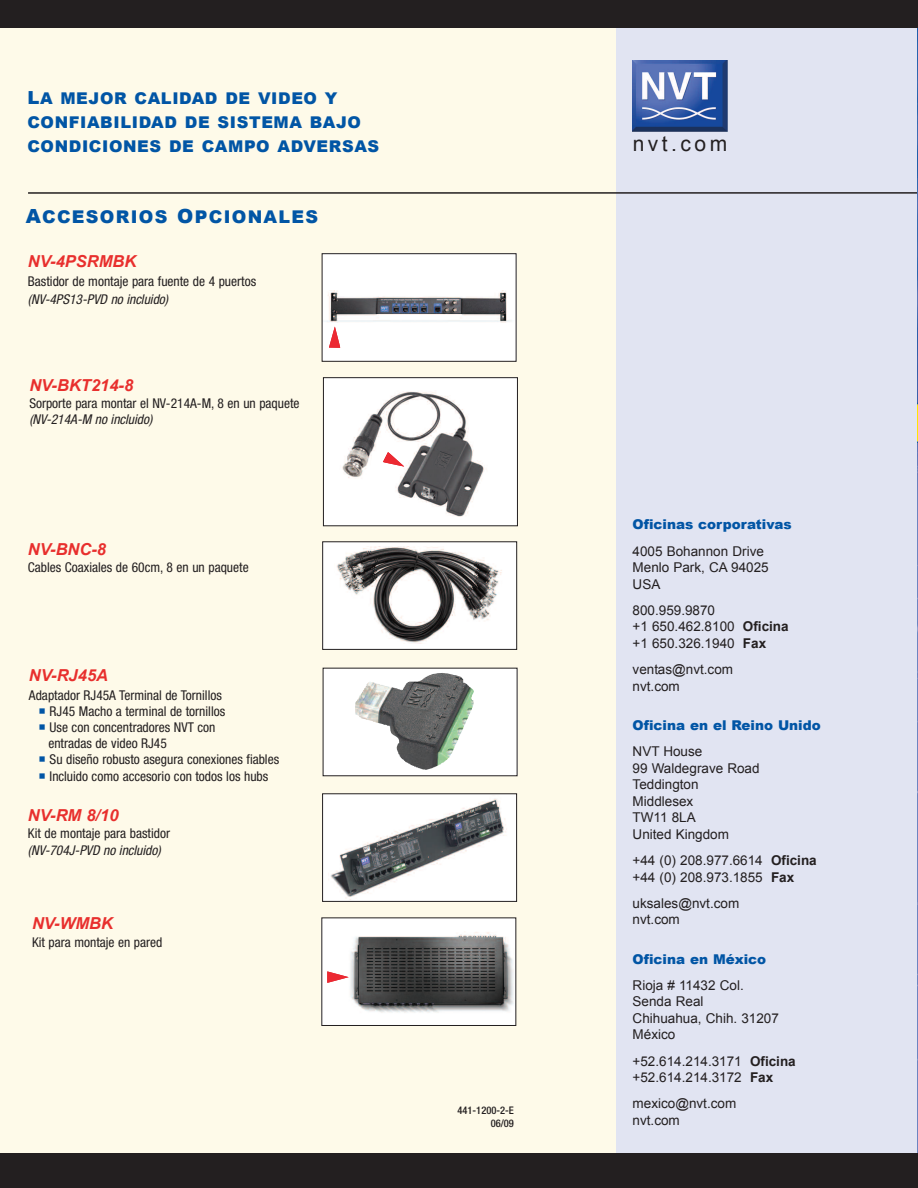
<style>
.page{position:relative;width:918px;height:1188px;background:#fff}
.page>*{position:absolute;margin:0;border:0;box-sizing:border-box;transform-origin:0 0}
.t1{font:21px "Arial";letter-spacing:.165em;color:#231f20}
.t2{font:900 17.55px "Arial";letter-spacing:.075em;color:#0155a5}
.t3{font:italic 700 16.5px "Arial";color:#e82f2d}
.t4{font:900 16.2px/24px "Arial";letter-spacing:.035em;color:#0155a5}
.t5{font:13.5px/16.5px "Arial";color:#231f20}
.t6{font:condensed 13.5px/15.5px "Helvetica Neue";color:#231f20}
.t7{font:italic condensed 13.5px "Helvetica Neue";color:#231f20}
.t8{font:900 13.5px "Arial";color:#0155a5}
.t9{font:500 condensed 10.5px/12.6px "Helvetica Neue";color:#231f20;text-align:right}
.s1{font-size:18px}
.s2{font-size:19.5px}
.s3{color:#0155a5}
.s4{font-weight:700}
</style>
<div class="page">
<div style="left:0;top:28px;width:617px;height:1125px;background:#fefae9"></div>
<div style="left:616px;top:28px;width:301px;height:1125px;background:#e1e4f2"></div>
<hr style="left:28px;top:192px;width:890px;height:2px;background:#231f20">
<img style="left:917px;top:28px;width:1px;height:1125px">
<div style="left:0;top:0;width:918px;height:28px;background:#231f20"></div>
<div style="left:0;top:1153px;width:918px;height:35px;background:#231f20"></div>
<img style="left:633px;top:60px;width:94px;height:72px">
<div style="left:322px;top:254px;width:194px;height:107px;background:#fff"></div>
<img style="left:324px;top:291px;width:187px;height:32px">
<div style="left:322px;top:254px;width:194px;height:108px;border:1px solid #231f20"></div>
<div style="left:323px;top:794px;width:194px;height:107px;background:#fff"></div>
<img style="left:330px;top:799px;width:177px;height:101px">
<div style="left:322px;top:794px;width:195px;height:108px;border:1px solid #231f20"></div>
<div style="left:323px;top:542px;width:194px;height:107px;background:#fff"></div>
<img style="left:336px;top:546px;width:166px;height:97px">
<div style="left:322px;top:542px;width:195px;height:108px;border:1px solid #231f20"></div>
<div style="left:322px;top:918px;width:194px;height:107px;background:#fff"></div>
<img style="left:350px;top:932px;width:164px;height:81px">
<div style="left:322px;top:918px;width:194px;height:108px;border:1px solid #231f20"></div>
<div style="left:323px;top:378px;width:194px;height:148px;background:#fff"></div>
<img style="left:342px;top:391px;width:142px;height:126px">
<div style="left:323px;top:377px;width:195px;height:149px;border:1px solid #231f20"></div>
<div style="left:323px;top:668px;width:194px;height:108px;background:#fff"></div>
<img style="left:355px;top:673px;width:119px;height:97px">
<svg style="left:329px;top:326px;width:11px;height:22px"></svg>
<svg style="left:383px;top:452px;width:21px;height:15px"></svg>
<svg style="left:327px;top:971px;width:22px;height:12px"></svg>
<p class="t4" style="left:27px;top:86px;width:353px"><span class="s1">L</span>A MEJOR CALIDAD DE VIDEO Y<br>CONFIABILIDAD DE SISTEMA BAJO<br>CONDICIONES DE CAMPO ADVERSAS</p>
<p class="t2" style="left:26px;top:204px;width:294px"><span class="s2">A</span>CCESORIOS <span class="s2">O</span>PCIONALES</p>
<p class="t3" style="left:28px;top:252px;width:110px">NV-4PSRMBK</p>
<p class="t6" style="left:28px;top:275px;width:230px">Bastidor de montaje para fuente de 4 puertos</p>
<p class="t7" style="left:28px;top:294px;width:142px">(NV-4PS13-PVD no incluido)</p>
<p class="t3" style="left:29px;top:376px;width:105px">NV-BKT214-8</p>
<p class="t6" style="left:29px;top:397px;width:272px">Sorporte para montar el NV-214A-M, 8 en un paquete</p>
<p class="t7" style="left:29px;top:415px;width:125px">(NV-214A-M no incluido)</p>
<p class="t3" style="left:28px;top:540px;width:80px">NV-BNC-8</p>
<p class="t6" style="left:28px;top:561px;width:222px">Cables Coaxiales de 60cm, 8 en un paquete</p>
<p class="t3" style="left:29px;top:667px;width:81px">NV-RJ45A</p>
<p class="t6" style="left:29px;top:688px;width:195px">Adaptador RJ45A Terminal de Tornillos</p>
<p class="t6" style="left:39px;top:705px;width:188px"><span class="s3">○</span> RJ45 Macho a terminal de tornillos</p>
<p class="t6" style="left:48px;top:721px;width:169px;text-indent:-10px"><span class="s3">○</span> Use con concentradores NVT con entradas de video RJ45</p>
<p class="t6" style="left:39px;top:753px;width:242px"><span class="s3">○</span> Su diseño robusto asegura conexiones fiables</p>
<p class="t6" style="left:39px;top:769px;width:231px"><span class="s3">○</span> Incluido como accesorio con todos los hubs</p>
<p class="t3" style="left:28px;top:806px;width:92px">NV-RM 8/10</p>
<p class="t6" style="left:28px;top:827px;width:144px">Kit de montaje para bastidor</p>
<p class="t7" style="left:28px;top:845px;width:134px">(NV-704J-PVD no incluido)</p>
<p class="t3" style="left:32px;top:914px;width:82px">NV-WMBK</p>
<p class="t6" style="left:32px;top:935px;width:132px">Kit para montaje en pared</p>
<p class="t9" style="left:457px;top:1105px;width:58px">441-1200-2-E<br>06/09</p>
<h1 class="t1" style="left:633px;top:132px;width:96px">nvt.com</h1>
<p class="t8" style="left:633px;top:515px;width:161px">OFICINAS CORPORATIVAS</p>
<p class="t5" style="left:633px;top:543px;width:138px">4005 Bohannon Drive<br>Menlo Park, CA 94025<br>USA</p>
<p class="t5" style="left:633px;top:602px;width:158px">800.959.9870<br>+1 650.462.8100 <span class="s4">Oficina </span>+1 650.326.1940 <span class="s4">Fax</span></p>
<p class="t5" style="left:633px;top:661px;width:102px">ventas@nvt.com nvt.com</p>
<p class="t8" style="left:633px;top:715px;width:190px">OFICINA EN EL REINO UNIDO</p>
<p class="t5" style="left:633px;top:743px;width:129px">NVT House<br>99 Waldegrave Road<br>Teddington<br>Middlesex<br>TW11 8LA<br>United Kingdom</p>
<p class="t5" style="left:633px;top:852px;width:186px">+44 (0) 208.977.6614 <span class="s4">Oficina </span>+44 (0) 208.973.1855 <span class="s4">Fax</span></p>
<p class="t5" style="left:633px;top:895px;width:108px">uksales@nvt.com nvt.com</p>
<p class="t8" style="left:633px;top:949px;width:135px">OFICINA EN MÉXICO</p>
<p class="t5" style="left:633px;top:977px;width:148px">Rioja # 11432 Col.<br>Senda Real<br>Chihuahua, Chih. 31207<br>México</p>
<p class="t5" style="left:633px;top:1053px;width:165px">+52.614.214.3171 <span class="s4">Oficina </span>+52.614.214.3172 <span class="s4">Fax</span></p>
<p class="t5" style="left:633px;top:1095px;width:105px">mexico@nvt.com nvt.com</p>
</div>
